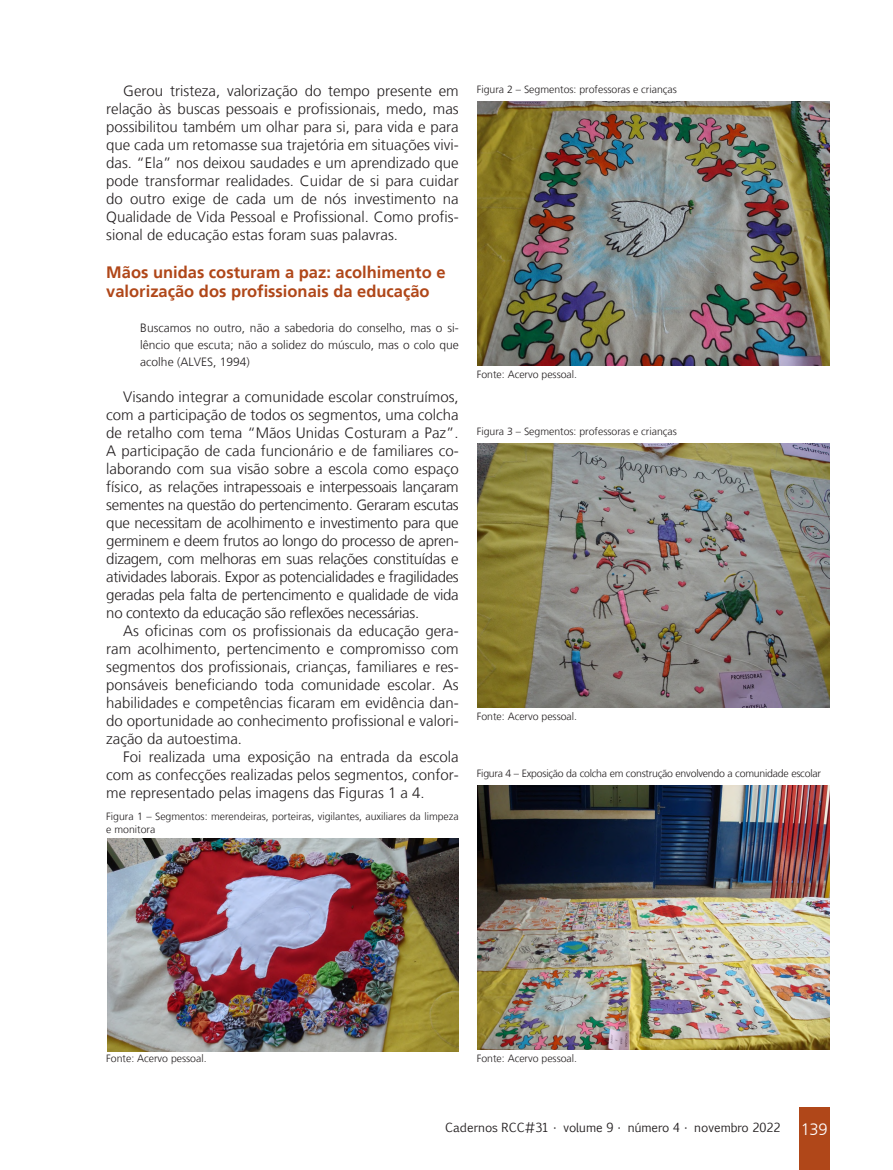
<style>
.page{position:relative;width:893px;height:1170px;background:#fff}
.page>*{position:absolute;margin:0;border:0;box-sizing:border-box;transform-origin:0 0}
.Subtítulo_LARANJA_DO{font:700 16.5px/19.5px "Frutiger LT";color:#b04719}
.Miolo__10{font:300 15px/18px "Frutiger LT";color:#231f20;text-align:justify}
.Citação__8{font:300 12px/16.8px "Frutiger LT";color:#231f20;text-align:justify}
.t1{font:12px "Euphemia CAS";color:#231f20}
.Legendas{font:300 10.5px/13.5px "Frutiger LT";color:#231f20}
.Legendas-2{font:300 10.5px "Frutiger LT";letter-spacing:-.02em;color:#231f20}
.s1{font-family:"Frutiger LT";font-weight:300;font-size:16.5px;color:#fff}
</style>
<div class="page">
<div style="left:799px;top:1107px;width:30px;height:62px;background:#b04719"></div>
<img style="left:107px;top:838px;width:352px;height:213px">
<img style="left:477px;top:101px;width:352px;height:264px">
<img style="left:477px;top:443px;width:352px;height:264px">
<img style="left:477px;top:785px;width:352px;height:264px">
<p class="Miolo__10" style="left:106px;top:82px;width:354px;text-indent:17px">Gerou tristeza, valorização do tempo presente em relação às buscas pessoais e profissionais, medo, mas possibilitou também um olhar para si, para vida e para que cada um retomasse sua trajetória em situações vivi&shy;das. “Ela” nos deixou saudades e um aprendizado que pode transformar realidades. Cuidar de si para cuidar do outro exige de cada um de nós investimento na Qualidade de Vida Pessoal e Profissional. Como profis&shy;sional de educação estas foram suas palavras.</p>
<p class="Subtítulo_LARANJA_DO" style="left:106px;top:262px;width:341px">Mãos unidas costuram a paz: acolhimento e valorização dos profissionais da educação</p>
<p class="Citação__8" style="left:140px;top:320px;width:320px">Buscamos no outro, não a sabedoria do conselho, mas o si&shy;lêncio que escuta; não a solidez do músculo, mas o colo que acolhe (ALVES, 1994)</p>
<p class="Miolo__10" style="left:106px;top:388px;width:354px;text-indent:17px">Visando integrar a comunidade escolar construímos, com a participação de todos os segmentos, uma colcha de retalho com tema “Mãos Unidas Costuram a Paz”.<br>A participação de cada funcionário e de familiares co&shy;laborando com sua visão sobre a escola como espaço físico, as relações intrapessoais e interpessoais lançaram sementes na questão do pertencimento. Geraram escutas que necessitam de acolhimento e investimento para que germinem e deem frutos ao longo do processo de apren&shy;dizagem, com melhoras em suas relações constituídas e atividades laborais. Expor as potencialidades e fragilidades geradas pela falta de pertencimento e qualidade de vida no contexto da educação são reflexões necessárias.</p>
<p class="Miolo__10" style="left:106px;top:622px;width:354px;text-indent:17px">As oficinas com os profissionais da educação gera&shy;ram acolhimento, pertencimento e compromisso com segmentos dos profissionais, crianças, familiares e res&shy;ponsáveis beneficiando toda comunidade escolar. As habilidades e competências ficaram em evidência dan&shy;do oportunidade ao conhecimento profissional e valori&shy;zação da autoestima.</p>
<p class="Miolo__10" style="left:106px;top:748px;width:354px;text-indent:17px">Foi realizada uma exposição na entrada da escola com as confecções realizadas pelos segmentos, confor&shy;me representado pelas imagens das Figuras 1 a 4.</p>
<p class="Legendas" style="left:106px;top:809px;width:354px">Figura 1 – Segmentos: merendeiras, porteiras, vigilantes, auxiliares da limpeza e monitora</p>
<p class="Legendas" style="left:477px;top:83px;width:202px">Figura 2 – Segmentos: professoras e crianças</p>
<p class="Legendas" style="left:477px;top:368px;width:102px">Fonte: Acervo pessoal.</p>
<p class="Legendas" style="left:477px;top:425px;width:202px">Figura 3 – Segmentos: professoras e crianças</p>
<p class="Legendas" style="left:477px;top:709px;width:102px">Fonte: Acervo pessoal.</p>
<p class="Legendas-2" style="left:477px;top:767px;width:346px">Figura 4 – Exposição da colcha em construção envolvendo a comunidade escolar</p>
<p class="Legendas" style="left:106px;top:1051px;width:102px">Fonte: Acervo pessoal.</p>
<p class="Legendas" style="left:477px;top:1051px;width:102px">Fonte: Acervo pessoal.</p>
<p class="t1" style="left:445px;top:1119px;width:384px">Cadernos RCC#31 • volume 9 • número 4 • novembro 2022 <span class="s1">139</span></p>
</div>
